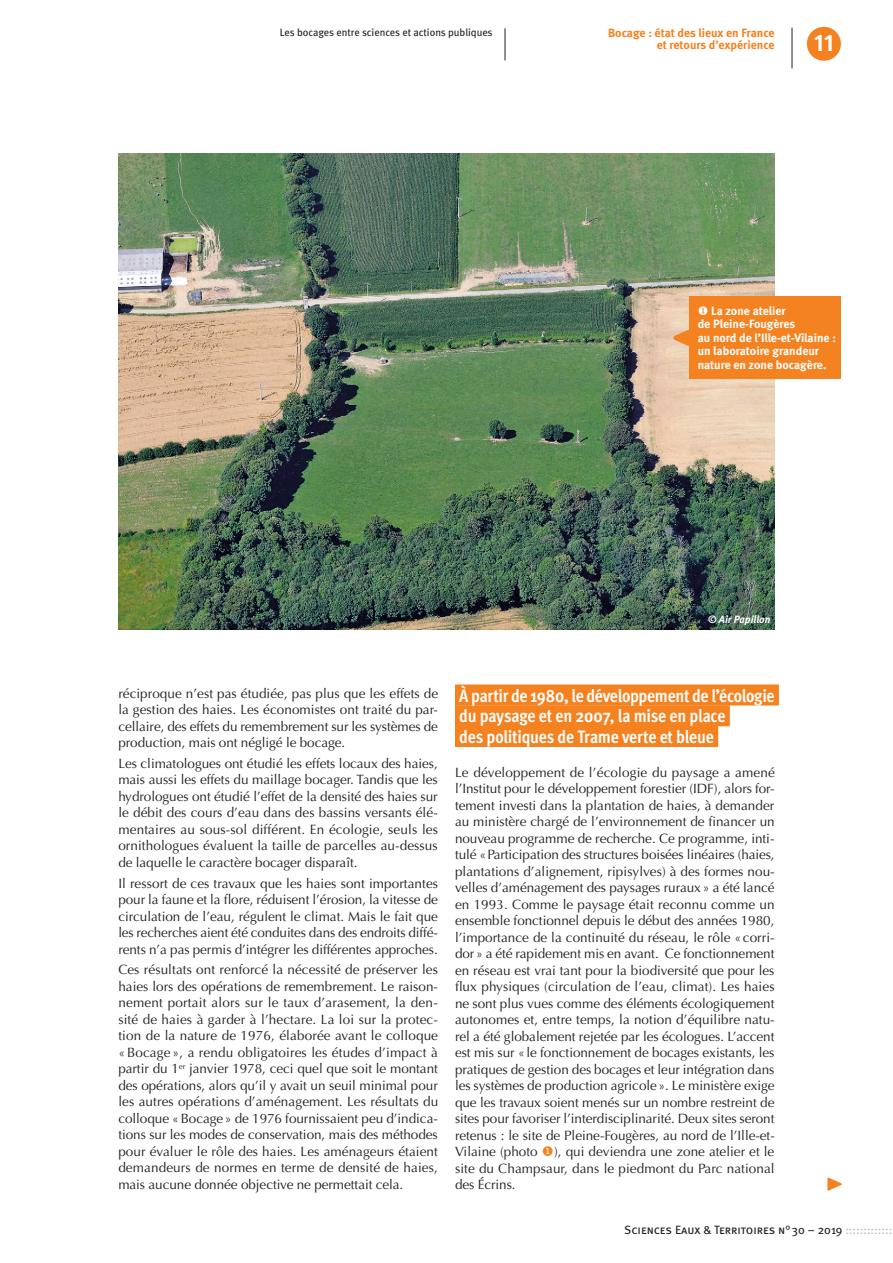
<style>
.page{position:relative;width:893px;height:1263px;background:#fff}
.page>*{position:absolute;margin:0;border:0;box-sizing:border-box;transform-origin:0 0}
.t1{font:24px "Meta Bold Caps Expert";color:#fff}
.t2{font:700 18px "Meta Cond OT";letter-spacing:-.015em;color:#fff}
.t3{font:13.5px/16.5px "Optima";letter-spacing:-.005em;color:#231f20;text-align:justify}
.légende{font:12px/13.5px "Meta Bold LF";color:#fff}
.t4{font:700 12px/12px "Meta";color:#f58220;text-align:right}
.t5{font:12px "Meta Book Caps";color:#231f20}
.roulette_article{font:10.5px "Meta Book LF";color:#231f20}
.crédit_photo{font:italic 10.5px "Meta Bold LF";color:#fff}
.s1{color:#f58220}
.s2{color:#bcbdc0}
</style>
<div class="page">
<svg style="left:827px;top:1177px;width:15px;height:14px"></svg>
<hr style="left:505px;top:28px;width:1px;height:32px;background:#231f20">
<div style="left:455px;top:684px;width:324px;height:21px;background:#f58220"></div>
<div style="left:455px;top:705px;width:275px;height:21px;background:#f58220"></div>
<div style="left:455px;top:726px;width:263px;height:21px;background:#f58220"></div>
<img style="left:118px;top:153px;width:657px;height:476px">
<div style="left:689px;top:297px;width:152px;height:82px;background:#f58220"></div>
<svg style="left:665px;top:326px;width:24px;height:25px"></svg>
<div style="left:807px;top:27px;width:34px;height:34px;background:#f58220;border-radius:50%"></div>
<hr style="left:792px;top:28px;width:1px;height:40px;background:#231f20">
<p class="roulette_article" style="left:280px;top:26px;width:214px">Les bocages entre sciences et actions publiques</p>
<p class="t4" style="left:608px;top:27px;width:168px">Bocage : état des lieux en France et retours d’expérience</p>
<p class="t1" style="left:814px;top:28px;width:21px">11</p>
<p class="légende" style="left:698px;top:303px;width:140px">◆ La zone atelier<br>de Pleine-Fougères<br>au nord de l’Ille-et-Vilaine : un laboratoire grandeur nature en zone bocagère.</p>
<p class="crédit_photo" style="left:708px;top:613px;width:64px">© Air Papillon</p>
<p class="t3" style="left:118px;top:685px;width:321px">réciproque n’est pas étudiée, pas plus que les effets de la gestion des haies. Les économistes ont traité du par&shy;cellaire, des effets du remembrement sur les systèmes de production, mais ont négligé le bocage.</p>
<p class="t3" style="left:118px;top:755px;width:321px">Les climatologues ont étudié les effets locaux des haies, mais aussi les effets du maillage bocager. Tandis que les hydrologues ont étudié l’effet de la densité des haies sur le débit des cours d’eau dans des bassins versants élé&shy;mentaires au sous-sol différent. En écologie, seuls les ornithologues évaluent la taille de parcelles au-dessus de laquelle le caractère bocager disparaît.</p>
<p class="t3" style="left:118px;top:875px;width:321px">Il ressort de ces travaux que les haies sont importantes pour la faune et la flore, réduisent l’érosion, la vitesse de circulation de l’eau, régulent le climat. Mais le fait que les recherches aient été conduites dans des endroits diffé&shy;rents n’a pas permis d’intégrer les différentes approches.</p>
<p class="t3" style="left:118px;top:962px;width:321px">Ces résultats ont renforcé la nécessité de préserver les haies lors des opérations de remembrement. Le raison&shy;nement portait alors sur le taux d’arasement, la den&shy;sité de haies à garder à l’hectare. La loi sur la protec&shy;tion de la nature de 1976, élaborée avant le colloque «Bocage », a rendu obligatoires les études d’impact à partir du 1<sup>er</sup> janvier 1978, ceci quel que soit le montant des opérations, alors qu’il y avait un seuil minimal pour les autres opérations d’aménagement. Les résultats du colloque «Bocage» de 1976 fournissaient peu d’indica&shy;tions sur les modes de conservation, mais des méthodes pour évaluer le rôle des haies. Les aménageurs étaient demandeurs de normes en terme de densité de haies, mais aucune donnée objective ne permettait cela.</p>
<h1 class="t2" style="left:459px;top:684px;width:317px">À partir de 1980, le développement de l’écologie</h1>
<h1 class="t2" style="left:459px;top:704px;width:268px">du paysage et en 2007, la mise en place</h1>
<h1 class="t2" style="left:459px;top:725px;width:256px">des politiques de Trame verte et bleue</h1>
<p class="t3" style="left:455px;top:764px;width:321px">Le développement de l’écologie du paysage a amené l’Institut pour le développement forestier (IDF), alors for&shy;tement investi dans la plantation de haies, à demander au ministère chargé de l’environnement de financer un nouveau programme de recherche. Ce programme, inti&shy;tulé «Participation des structures boisées linéaires (haies, plantations d’alignement, ripisylves) à des formes nou&shy;velles d’aménagement des paysages ruraux » a été lancé en 1993. Comme le paysage était reconnu comme un ensemble fonctionnel depuis le début des années 1980, l’importance de la continuité du réseau, le rôle «corri&shy;dor» a été rapidement mis en avant. Ce fonctionnement en réseau est vrai tant pour la biodiversité que pour les flux physiques (circulation de l’eau, climat). Les haies ne sont plus vues comme des éléments écologiquement autonomes et, entre temps, la notion d’équilibre natu&shy;rel a été globalement rejetée par les écologues. L’accent est mis sur «le fonctionnement de bocages existants, les pratiques de gestion des bocages et leur intégration dans les systèmes de production agricole». Le ministère exige que les travaux soient menés sur un nombre restreint de sites pour favoriser l’interdisciplinarité. Deux sites seront retenus : le site de Pleine-Fougères, au nord de l’Ille-et-Vilaine (photo <span class="s1">◆</span>), qui deviendra une zone atelier et le site du Champsaur, dans le piedmont du Parc national des Écrins.</p>
<p class="t5" style="left:624px;top:1223px;width:270px">Sciences Eaux &amp; Territoires n°30 – 2019 <span class="s2">:::::::::::::</span></p>
</div>
